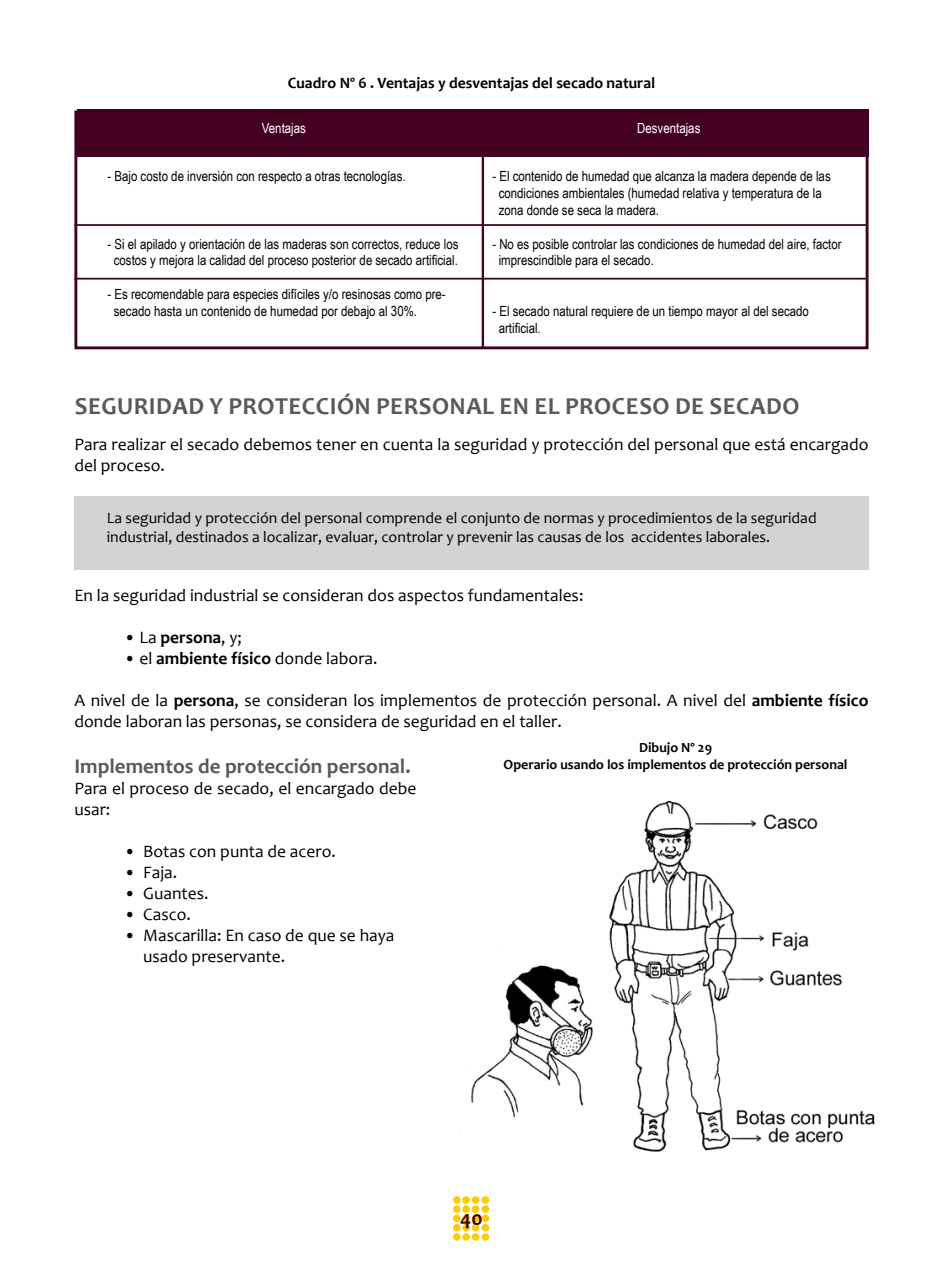
<style>
.page{position:relative;width:943px;height:1265px;background:#fff}
.page>*{position:absolute;margin:0;border:0;box-sizing:border-box;transform-origin:0 0}
.t1{font:700 24.5px "Candara";color:#58595b}
.t2{font:700 21px "Candara";color:#58595b}
.t3{font:700 21px "Candara";color:#3d000b}
.t4{font:17.5px/21px "Candara";color:#000}
.t5{font:700 17.5px "Candara";color:#000}
.t6{font:15.75px/18.9px "Candara";color:#000}
.t7{font:700 15.75px "Candara";color:#000}
.t8{font:14px/16.8px "Arial Narrow";color:#000}
.t9{font:700 14px/16.8px "Candara";color:#000;text-align:center}
.t10{font:14px "Arial Narrow";color:#fff}
.s1{font-weight:400}
.s2{font-weight:700}
</style>
<div class="page">
<div style="left:481px;top:1196px;width:8px;height:8px;background:#ffcb05;border-radius:50%"></div>
<div style="left:481px;top:1205px;width:8px;height:8px;background:#ffcb05;border-radius:50%"></div>
<div style="left:481px;top:1215px;width:8px;height:7px;background:#ffcb05;border-radius:50%"></div>
<div style="left:481px;top:1224px;width:8px;height:7px;background:#ffcb05;border-radius:50%"></div>
<div style="left:481px;top:1233px;width:8px;height:8px;background:#ffcb05;border-radius:50%"></div>
<div style="left:471px;top:1196px;width:8px;height:8px;background:#ffcb05;border-radius:50%"></div>
<div style="left:471px;top:1205px;width:8px;height:8px;background:#ffcb05;border-radius:50%"></div>
<div style="left:471px;top:1215px;width:8px;height:7px;background:#ffcb05;border-radius:50%"></div>
<div style="left:471px;top:1224px;width:8px;height:7px;background:#ffcb05;border-radius:50%"></div>
<div style="left:471px;top:1233px;width:8px;height:8px;background:#ffcb05;border-radius:50%"></div>
<div style="left:462px;top:1196px;width:8px;height:8px;background:#ffcb05;border-radius:50%"></div>
<div style="left:462px;top:1205px;width:8px;height:8px;background:#ffcb05;border-radius:50%"></div>
<div style="left:462px;top:1215px;width:8px;height:7px;background:#ffcb05;border-radius:50%"></div>
<div style="left:462px;top:1224px;width:8px;height:7px;background:#ffcb05;border-radius:50%"></div>
<div style="left:462px;top:1233px;width:8px;height:8px;background:#ffcb05;border-radius:50%"></div>
<div style="left:453px;top:1196px;width:7px;height:8px;background:#ffcb05;border-radius:50%"></div>
<div style="left:453px;top:1205px;width:7px;height:8px;background:#ffcb05;border-radius:50%"></div>
<div style="left:453px;top:1215px;width:7px;height:7px;background:#ffcb05;border-radius:50%"></div>
<div style="left:453px;top:1224px;width:7px;height:7px;background:#ffcb05;border-radius:50%"></div>
<div style="left:453px;top:1233px;width:7px;height:8px;background:#ffcb05;border-radius:50%"></div>
<img style="left:459px;top:965px;width:134px;height:167px">
<div style="left:74px;top:496px;width:794px;height:74px;background:#d1d3d4"></div>
<div style="left:77px;top:110px;width:791px;height:47px;background:#402"></div>
<hr style="left:481px;top:123px;width:3px;height:225px;background:#402">
<div style="left:74px;top:110px;width:794px;height:239px;border:3px solid #402"></div>
<hr style="left:74px;top:224px;width:793px;height:2px;background:#3d000b">
<hr style="left:74px;top:278px;width:793px;height:2px;background:#3d000b">
<img style="left:609px;top:800px;width:266px;height:352px">
<p class="t7" style="left:288px;top:73px;width:369px">Cuadro Nº 6 . Ventajas y desventajas del secado natural</p>
<p class="t10" style="left:262px;top:118px;width:46px">Ventajas</p>
<p class="t8" style="left:107px;top:168px;width:300px">- Bajo costo de inversión con respecto a otras tecnologías.</p>
<p class="t10" style="left:637px;top:118px;width:65px">Desventajas</p>
<p class="t8" style="left:498px;top:168px;width:333px;text-indent:-6px">- El contenido de humedad que alcanza la madera depende de las condiciones ambientales (humedad relativa y temperatura de la zona donde se seca la madera.</p>
<p class="t8" style="left:498px;top:235px;width:344px;text-indent:-6px">- No es posible controlar las condiciones de humedad del aire, factor imprescindible para el secado.</p>
<p class="t8" style="left:498px;top:302px;width:312px;text-indent:-6px">- El secado natural requiere de un tiempo mayor al del secado artificial.</p>
<p class="t8" style="left:107px;top:235px;width:352px;text-align:center">- Si el apilado y orientación de las maderas son correctos, reduce los costos y mejora la calidad del proceso posterior de secado artificial.</p>
<p class="t8" style="left:114px;top:285px;width:333px;text-indent:-6px">- Es recomendable para especies difíciles y/o resinosas como pre&shy;secado hasta un contenido de humedad por debajo al 30%.</p>
<h1 class="t1" style="left:75px;top:391px;width:29px">Seguridad</h1>
<h1 class="t1" style="left:209px;top:391px;width:34px">y protección</h1>
<h1 class="t1" style="left:376px;top:391px;width:16px">persona</h1>
<h1 class="t1" style="left:482px;top:391px;width:99px">l en el proceso</h1>
<h1 class="t1" style="left:675px;top:391px;width:51px">de secado</h1>
<p class="t4" style="left:74px;top:434px;width:795px">Para realizar el secado debemos tener en cuenta la seguridad y protección del personal que está encargado del proceso.</p>
<p class="t6" style="left:107px;top:508px;width:711px">La seguridad y protección del personal comprende el conjunto de normas y procedimientos de la seguridad industrial, destinados a localizar, evaluar, controlar y prevenir las causas de los accidentes laborales.</p>
<p class="t4" style="left:74px;top:584px;width:510px">En la seguridad industrial se consideran dos aspectos fundamentales:</p>
<p class="t5" style="left:124px;top:626px;width:119px"><span class="s1">• La</span> persona<span class="s1">, y;</span></p>
<p class="t4" style="left:124px;top:647px;width:255px">• el <span class="s2">ambiente físico</span> donde labora.</p>
<p class="t4" style="left:74px;top:689px;width:795px">A nivel de la <span class="s2">persona</span>, se consideran los implementos de protección personal. A nivel del <span class="s2">ambiente físico </span>donde laboran las personas, se considera de seguridad en el taller.</p>
<h2 class="t2" style="left:74px;top:753px;width:338px">Implementos de protección personal.</h2>
<p class="t4" style="left:74px;top:778px;width:343px">Para el proceso de secado, el encargado debe usar:</p>
<p class="t4" style="left:124px;top:841px;width:213px">• Botas con punta de acero.</p>
<p class="t4" style="left:124px;top:862px;width:55px">• Faja.</p>
<p class="t4" style="left:124px;top:883px;width:86px">• Guantes.</p>
<p class="t4" style="left:124px;top:904px;width:68px">• Casco.</p>
<p class="t4" style="left:143px;top:925px;width:253px;text-indent:-19px">• Mascarilla: En caso de que se haya usado preservante.</p>
<p class="t9" style="left:503px;top:739px;width:345px">Dibujo Nº 29<br>Operario usando los implementos de protección personal</p>
<h2 class="t3" style="left:460px;top:1205px;width:24px">40</h2>
</div>
